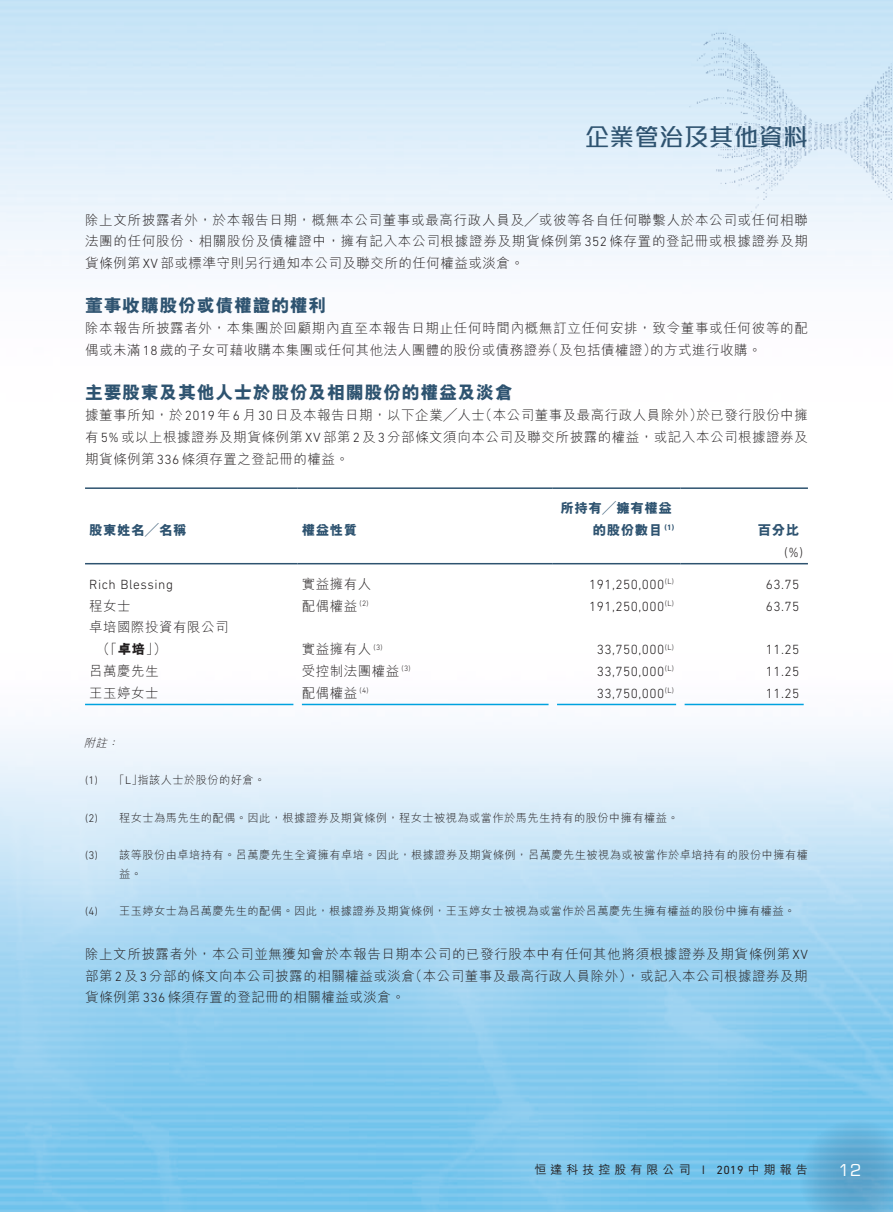
<style>
.page{position:relative;width:893px;height:1212px;background:#fff}
.page>*{position:absolute;margin:0;border:0;box-sizing:border-box;transform-origin:0 0}
.t1{font:500 24px "M Stiff Hei HK";letter-spacing:.035em;color:#2e5370}
._3__標題{font:800 18px "M Hei HK";letter-spacing:.035em;color:#2e5370}
.t2{font:16.5px "Eurostile LT Pro";color:#fff}
._1__內文{font:300 13.5px/21.8px "M Hei HK";letter-spacing:.04em;color:#231f20}
._1__內文-2{font:300 13.5px "DIN Next LT Pro";letter-spacing:.035em;color:#231f20}
._1__內文-3{font:800 13.5px "M Hei HK";letter-spacing:.035em;color:#2e5370}
.t3{font:500 12px "M Hei HK";letter-spacing:.335em;color:#231f20}
.t4{font:12px "DIN Next LT Pro";color:#231f20}
._2__附註內文{font:300 11.25px "M Hei HK";letter-spacing:.035em;color:#231f20}
._2__附註內文-2{font:300 11.25px "DIN Next LT Pro";color:#231f20}
._2__附註內文-3{font:italic 300 11.25px "M Hei HK";color:#231f20}
.t5{font:500 8.4px "M Hei HK";color:#231f20;scale:1.43 1}
._1__內文-4{font:300 7.8px "DIN Next LT Pro";color:#231f20}
._1__內文-5{font:700 7.8px "DIN Next LT Pro";color:#2e5370}
.s1{font-family:"DIN Next LT Pro"}
.s2{font-weight:800}
.s3{font-family:"M Hei HK";font-weight:500}
</style>
<div class="page">
<img style="left:1px;top:0;width:892px;height:1212px">
<svg style="left:798px;top:1119px;width:95px;height:93px;background:#67b2da"></svg>
<img style="left:689px;top:0;width:204px;height:306px">
<hr style="left:85px;top:487px;width:213px;height:2px;background:#2e5370">
<hr style="left:298px;top:487px;width:255px;height:2px;background:#2e5370">
<hr style="left:553px;top:487px;width:127px;height:2px;background:#2e5370">
<hr style="left:680px;top:487px;width:128px;height:2px;background:#2e5370">
<hr style="left:85px;top:563px;width:213px;height:1px;background:#2e5370">
<hr style="left:298px;top:563px;width:255px;height:1px;background:#2e5370">
<hr style="left:553px;top:563px;width:127px;height:1px;background:#2e5370">
<hr style="left:680px;top:563px;width:128px;height:1px;background:#2e5370">
<hr style="left:85px;top:704px;width:208px;height:1px;background:#00a2df">
<hr style="left:302px;top:704px;width:247px;height:1px;background:#00a2df">
<hr style="left:557px;top:704px;width:119px;height:1px;background:#00a2df">
<hr style="left:685px;top:704px;width:119px;height:1px;background:#00a2df">
<h1 class="t1" style="left:585px;top:125px;width:224px">企業管治及其他資料</h1>
<p class="_1__內文" style="left:85px;top:209px;width:724px;text-align:justify">除上文所披露者外，於本報告日期，概無本公司董事或最高行政人員及╱或彼等各自任何聯繫人於本公司或任何相聯法團的任何股份、相關股份及債權證中，擁有記入本公司根據證券及期貨條例第<span class="s1">352</span>條存置的登記冊或根據證券及期貨條例第<span class="s1">XV</span>部或標準守則另行通知本公司及聯交所的任何權益或淡倉。</p>
<p class="_3__標題" style="left:85px;top:296px;width:243px">董事收購股份或債權證的權利</p>
<p class="_1__內文" style="left:650px;top:317px;width:159px;text-indent:-565px">除本報告所披露者外，本集團於回顧期內直至本報告日期止任何時間內概無訂立任何安排，致令董事或任何彼等的配的方式進行收購。</p>
<p class="_1__內文" style="left:545px;top:339px;width:113px">（及包括債權證）</p>
<p class="_1__內文" style="left:85px;top:339px;width:468px">偶或未滿<span class="s1">18</span>歲的子女可藉收購本集團或任何其他法人團體的股份或債務證券</p>
<p class="_3__標題" style="left:85px;top:383px;width:429px">主要股東及其他人士於股份及相關股份的權益及淡倉</p>
<p class="_1__內文" style="left:85px;top:404px;width:724px">據董事所知，於<span class="s1">2019</span>年<span class="s1">6</span>月<span class="s1">30</span>日及本報告日期，以下企業╱人士<br>有<span class="s1">5%</span>或以上根據證券及期貨條例第<span class="s1">XV</span>部第<span class="s1">2</span>及<span class="s1">3</span>分部條文須向本公司及聯交所披露的權益，或記入本公司根據證券及期貨條例第<span class="s1">336</span>條須存置之登記冊的權益。</p>
<p class="_1__內文" style="left:479px;top:404px;width:225px">（本公司董事及最高行政人員除外）</p>
<p class="_1__內文" style="left:696px;top:404px;width:113px">於已發行股份中擁</p>
<p class="_1__內文-3" style="left:89px;top:523px;width:99px">股東姓名╱名稱</p>
<p class="_1__內文-2" style="left:89px;top:576px;width:85px">Rich Blessing</p>
<p class="_1__內文" style="left:89px;top:594px;width:43px">程女士</p>
<p class="_1__內文" style="left:89px;top:616px;width:141px">卓培國際投資有限公司</p>
<p class="_1__內文" style="left:97px;top:638px;width:71px">（「<span class="s2">卓培</span>」）</p>
<p class="_1__內文" style="left:89px;top:660px;width:71px">呂萬慶先生</p>
<p class="_1__內文" style="left:89px;top:681px;width:71px">王玉婷女士</p>
<p class="_2__附註內文-3" style="left:84px;top:737px;width:27px">附註</p>
<p class="_2__附註內文-3" style="left:107px;top:737px;width:16px">：</p>
<p class="_2__附註內文-2" style="left:85px;top:774px;width:15px">1( )</p>
<p class="_2__附註內文" style="left:138px;top:774px;width:129px">指該人士於股份的好倉。</p>
<p class="_2__附註內文" style="left:113px;top:774px;width:31px">「 」<span class="s1">L</span></p>
<p class="_1__內文-3" style="left:302px;top:523px;width:57px">權益性質</p>
<p class="_1__內文" style="left:302px;top:573px;width:71px">實益擁有人</p>
<p class="_1__內文" style="left:302px;top:594px;width:57px">配偶權益</p>
<p class="_1__內文-4" style="left:360px;top:599px;width:11px">)2(</p>
<p class="_1__內文" style="left:302px;top:638px;width:71px">實益擁有人</p>
<p class="_1__內文-4" style="left:374px;top:642px;width:11px">)3(</p>
<p class="_1__內文" style="left:302px;top:660px;width:99px">受控制法團權益</p>
<p class="_1__內文-4" style="left:402px;top:664px;width:11px">)3(</p>
<p class="_1__內文" style="left:302px;top:681px;width:57px">配偶權益</p>
<p class="_1__內文-4" style="left:360px;top:686px;width:11px">)4(</p>
<p class="_1__內文-3" style="left:560px;top:501px;width:113px">所持有╱擁有權益</p>
<p class="_1__內文-3" style="left:593px;top:523px;width:71px">的股份數目</p>
<p class="_1__內文-5" style="left:664px;top:523px;width:11px">)1(</p>
<p class="_1__內文-4" style="left:665px;top:577px;width:11px">(L(</p>
<p class="_1__內文-2" style="left:589px;top:576px;width:77px">191,250,000</p>
<p class="_1__內文-4" style="left:665px;top:599px;width:11px">(L(</p>
<p class="_1__內文-2" style="left:589px;top:598px;width:77px">191,250,000</p>
<p class="_1__內文-4" style="left:665px;top:642px;width:11px">(L(</p>
<p class="_1__內文-2" style="left:597px;top:642px;width:69px">33,750,000</p>
<p class="_1__內文-4" style="left:665px;top:664px;width:11px">(L(</p>
<p class="_1__內文-2" style="left:597px;top:663px;width:69px">33,750,000</p>
<p class="_1__內文-4" style="left:665px;top:686px;width:11px">(L(</p>
<p class="_1__內文-2" style="left:597px;top:685px;width:69px">33,750,000</p>
<p class="_2__附註內文-2" style="left:85px;top:811px;width:15px">2( )</p>
<p class="_2__附註內文" style="left:119px;top:812px;width:561px">程女士為馬先生的配偶。因此，根據證券及期貨條例，程女士被視為或當作於馬先生持有的股份中擁有權益。</p>
<p class="_1__內文-3" style="left:758px;top:523px;width:43px">百分比</p>
<p class="_1__內文-2" style="left:784px;top:544px;width:20px">%) (</p>
<p class="_1__內文-2" style="left:766px;top:576px;width:35px">63.75</p>
<p class="_1__內文-2" style="left:766px;top:598px;width:35px">63.75</p>
<p class="_1__內文-2" style="left:766px;top:642px;width:35px">11.25</p>
<p class="_1__內文-2" style="left:766px;top:663px;width:35px">11.25</p>
<p class="_1__內文-2" style="left:766px;top:685px;width:35px">11.25</p>
<p class="_2__附註內文-2" style="left:85px;top:849px;width:15px">3( )</p>
<p class="_2__附註內文" style="left:119px;top:849px;width:690px">該等股份由卓培持有。呂萬慶先生全資擁有卓培。因此，根據證券及期貨條例，呂萬慶先生被視為或被當作於卓培持有的股份中擁有權</p>
<p class="_2__附註內文" style="left:119px;top:868px;width:24px">益。</p>
<p class="_2__附註內文" style="left:119px;top:905px;width:678px">王玉婷女士為呂萬慶先生的配偶。因此，根據證券及期貨條例，王玉婷女士被視為或當作於呂萬慶先生擁有權益的股份中擁有權益。</p>
<p class="_2__附註內文-2" style="left:85px;top:905px;width:15px">4( )</p>
<p class="_1__內文" style="left:85px;top:943px;width:724px;text-align:right">除上文所披露者外，本公司並無獲知會於本報告日期本公司的已發行股本中有任何其他將須根據證券及期貨條例第<span class="s1">XV</span>（本公司董事及最高行政人員除外，）或記入本公司根據證券及期</p>
<p class="_1__內文" style="left:85px;top:964px;width:331px">部第<span class="s1">2</span>及<span class="s1">3</span>分部的條文向本公司披露的相關權益或淡倉貨條例第<span class="s1">336</span>條須存置的登記冊的相關權益或淡倉。</p>
<p class="t3" style="left:534px;top:1161px;width:158px">恒達科技控股有限公司</p>
<p class="t5" style="left:697px;top:1164px;width:10px">｜</p>
<p class="t4" style="left:716px;top:1163px;width:93px">2019<span class="s3">中期報告</span></p>
<p class="t2" style="left:838px;top:1160px;width:24px">12</p>
</div>
